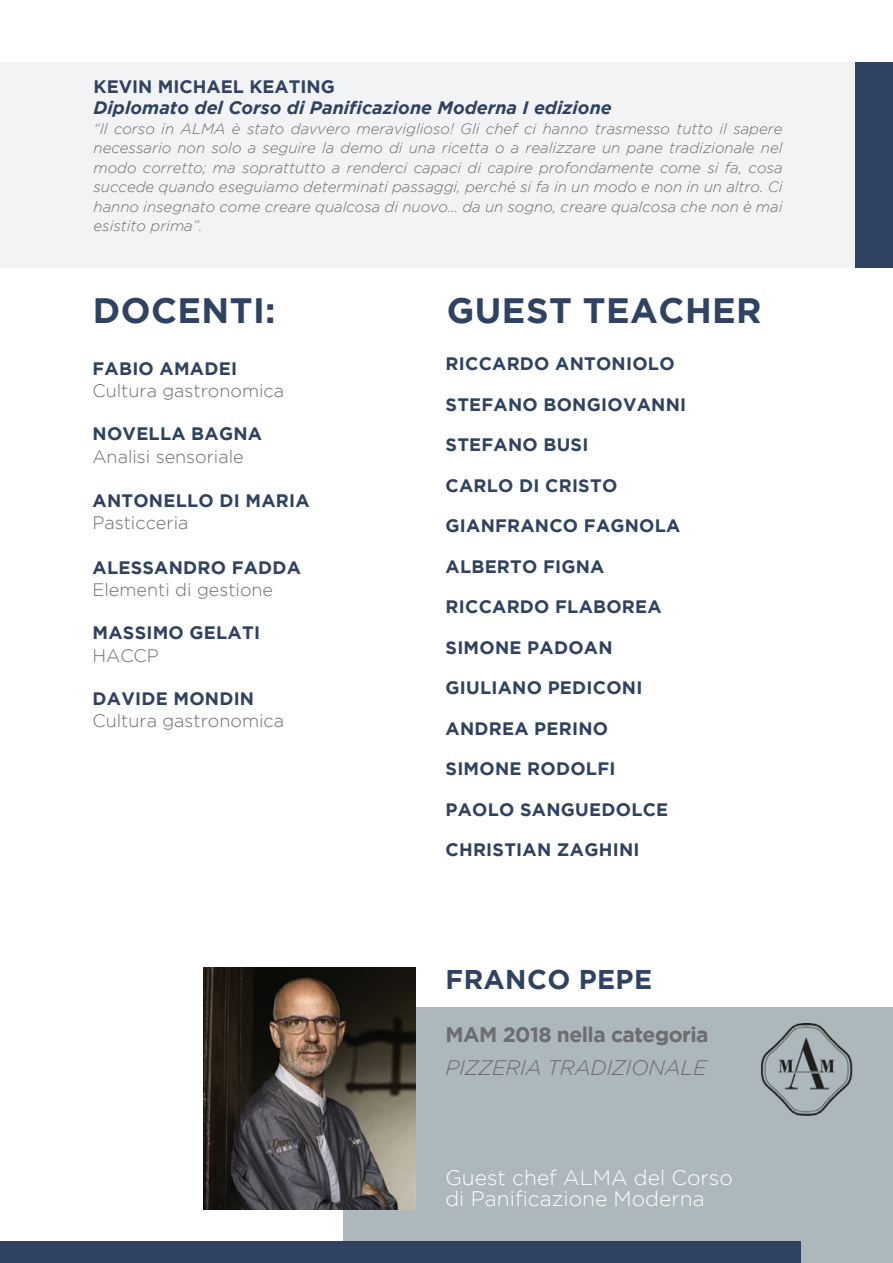
<style>
.page{position:relative;width:893px;height:1263px;background:#fff}
.page>*{position:absolute;margin:0;border:0;box-sizing:border-box;transform-origin:0 0}
.t1{font:700 35.25px "Gotham";letter-spacing:.015em;color:#2f4261}
.t2{font:700 27px "Gotham";letter-spacing:.015em;color:#2f4261}
.t3{font:300 21px/21px "Gotham";color:#fff}
.t4{font:700 21px "Gotham";letter-spacing:-.025em;color:#6c6d70}
.t5{font:italic 300 21px "Gotham";letter-spacing:-.01em;color:#6c6d70}
.t6{font:700 18px "Gotham";letter-spacing:.015em;color:#2f4261}
.t7{font:300 18px "Gotham";color:#6c6d70}
.t8{font:italic 700 18px "Gotham";color:#2f4261}
.t9{font:italic 300 15px/19.5px "Gotham";color:#6c6d70;text-align:justify}
</style>
<div class="page">
<div style="left:343px;top:1007px;width:550px;height:256px;background:#acb8bc"></div>
<div style="left:0;top:1242px;width:800px;height:21px;background:#2f4261"></div>
<div style="left:0;top:62px;width:893px;height:206px;background:#f2f3f4"></div>
<div style="left:855px;top:62px;width:38px;height:206px;background:#2f4261"></div>
<img style="left:204px;top:967px;width:212px;height:243px">
<img style="left:761px;top:1024px;width:92px;height:91px">
<p class="t6" style="left:94px;top:76px;width:243px">KEVIN MICHAEL KEATING</p>
<p class="t8" style="left:94px;top:98px;width:520px">Diplomato del Corso di Panificazione Moderna I edizione</p>
<p class="t9" style="left:94px;top:119px;width:691px">“Il corso in ALMA è stato davvero meraviglioso! Gli chef ci hanno trasmesso tutto il sapere necessario non solo a seguire la demo di una ricetta o a realizzare un pane tradizionale nel modo corretto; ma soprattutto a renderci capaci di capire profondamente come si fa, cosa succede quando eseguiamo determinati passaggi, perché si fa in un modo e non in un altro. Ci hanno insegnato come creare qualcosa di nuovo… da un sogno, creare qualcosa che non è mai esistito prima”.</p>
<h1 class="t1" style="left:93px;top:290px;width:185px">DOCENTI:</h1>
<p class="t6" style="left:93px;top:358px;width:146px">FABIO AMADEI</p>
<p class="t7" style="left:92px;top:381px;width:193px">Cultura gastronomica</p>
<p class="t6" style="left:93px;top:423px;width:171px">NOVELLA BAGNA</p>
<p class="t7" style="left:92px;top:447px;width:153px">Analisi sensoriale</p>
<p class="t6" style="left:93px;top:490px;width:219px">ANTONELLO DI MARIA</p>
<p class="t7" style="left:92px;top:513px;width:98px">Pasticceria</p>
<p class="t6" style="left:93px;top:557px;width:210px">ALESSANDRO FADDA</p>
<p class="t7" style="left:92px;top:580px;width:182px">Elementi di gestione</p>
<p class="t6" style="left:93px;top:622px;width:169px">MASSIMO GELATI</p>
<p class="t7" style="left:92px;top:645px;width:68px">HACCP</p>
<p class="t6" style="left:93px;top:688px;width:163px">DAVIDE MONDIN</p>
<p class="t7" style="left:92px;top:711px;width:193px">Cultura gastronomica</p>
<h1 class="t1" style="left:447px;top:290px;width:316px">GUEST TEACHER</h1>
<p class="t6" style="left:446px;top:354px;width:231px">RICCARDO ANTONIOLO</p>
<p class="t6" style="left:446px;top:394px;width:242px">STEFANO BONGIOVANNI</p>
<p class="t6" style="left:446px;top:435px;width:144px">STEFANO BUSI</p>
<p class="t6" style="left:446px;top:475px;width:173px">CARLO DI CRISTO</p>
<p class="t6" style="left:446px;top:516px;width:236px">GIANFRANCO FAGNOLA</p>
<p class="t6" style="left:446px;top:556px;width:160px">ALBERTO FIGNA</p>
<p class="t6" style="left:446px;top:597px;width:218px">RICCARDO FLABOREA</p>
<p class="t6" style="left:446px;top:637px;width:169px">SIMONE PADOAN</p>
<p class="t6" style="left:446px;top:678px;width:198px">GIULIANO PEDICONI</p>
<p class="t6" style="left:446px;top:718px;width:164px">ANDREA PERINO</p>
<p class="t6" style="left:446px;top:759px;width:171px">SIMONE RODOLFI</p>
<p class="t6" style="left:446px;top:799px;width:224px">PAOLO SANGUEDOLCE</p>
<p class="t6" style="left:446px;top:840px;width:195px">CHRISTIAN ZAGHINI</p>
<h2 class="t2" style="left:446px;top:963px;width:208px">FRANCO PEPE</h2>
<h3 class="t4" style="left:445px;top:1023px;width:265px">MAM 2018 nella categoria</h3>
<h3 class="t5" style="left:446px;top:1056px;width:263px">PIZZERIA TRADIZIONALE</h3>
<h3 class="t3" style="left:445px;top:1166px;width:289px">Guest chef ALMA del Corso di Panificazione Moderna</h3>
</div>
